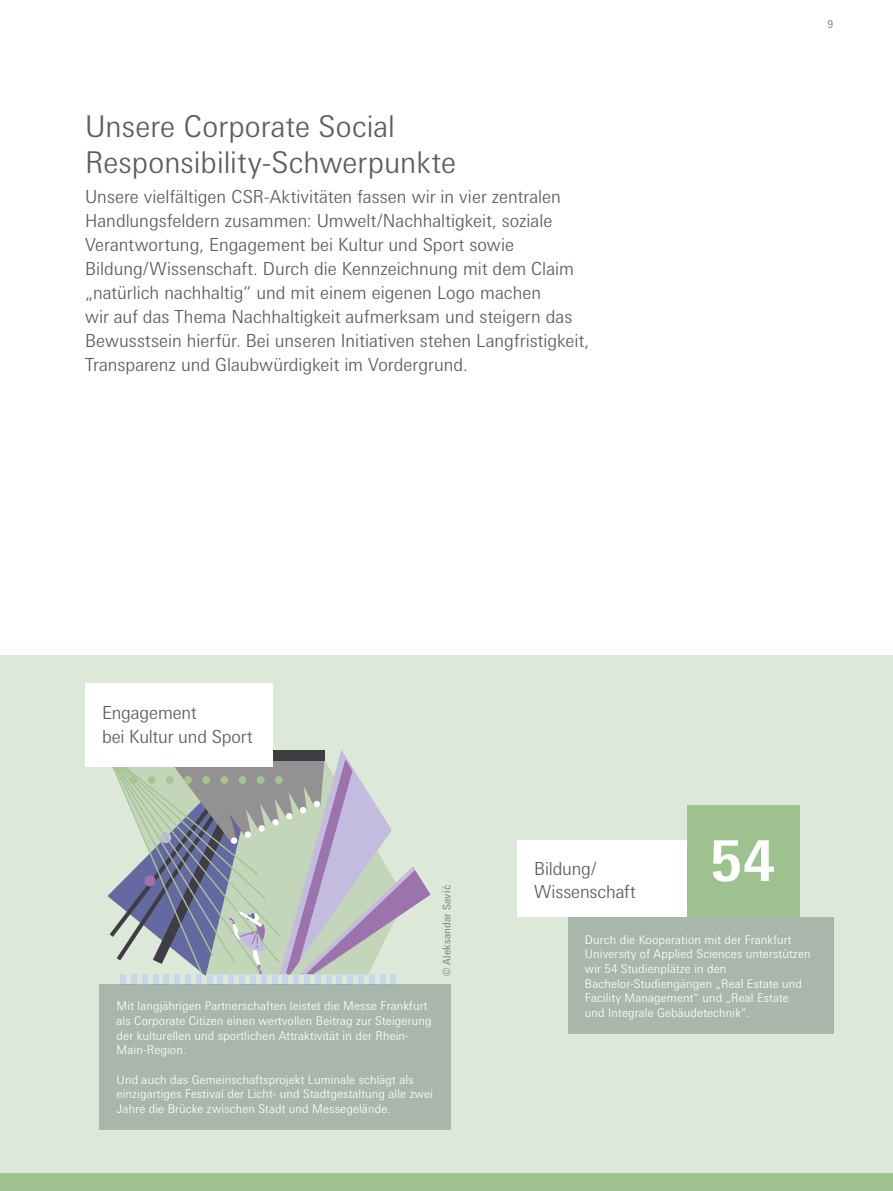
<style>
.page{position:relative;width:893px;height:1191px;background:#fff}
.page>*{position:absolute;margin:0;border:0;box-sizing:border-box;transform-origin:0 0}
.t1{font:300 30px/36px "Messe Univers";color:#5a5f61}
.t2{font:300 18px/24px "Messe Univers";color:#5a5f61}
.t3{font:300 12px/14.7px "Messe Univers";letter-spacing:.01em;color:#fff}
.t4{font:10.8px "Messe Univers";color:#868d91}
.t5{font:10.5px "Messe Univers";letter-spacing:.015em;color:#868d91}
</style>
<div class="page">
<div style="left:0;top:655px;width:893px;height:536px;background:#dde9d8"></div>
<svg style="left:105px;top:750px;width:326px;height:226px"></svg>
<div style="left:121px;top:974px;width:5px;height:10px;background:#c6d6eb"></div>
<div style="left:131px;top:974px;width:6px;height:10px;background:#c6d6eb"></div>
<div style="left:142px;top:974px;width:5px;height:10px;background:#c6d6eb"></div>
<div style="left:153px;top:974px;width:5px;height:10px;background:#c6d6eb"></div>
<div style="left:164px;top:974px;width:5px;height:10px;background:#c6d6eb"></div>
<div style="left:175px;top:974px;width:5px;height:10px;background:#c6d6eb"></div>
<div style="left:185px;top:974px;width:6px;height:10px;background:#c6d6eb"></div>
<div style="left:196px;top:974px;width:5px;height:10px;background:#c6d6eb"></div>
<div style="left:207px;top:974px;width:5px;height:10px;background:#c6d6eb"></div>
<div style="left:218px;top:974px;width:5px;height:10px;background:#c6d6eb"></div>
<div style="left:229px;top:974px;width:5px;height:10px;background:#c6d6eb"></div>
<div style="left:239px;top:974px;width:6px;height:10px;background:#c6d6eb"></div>
<div style="left:250px;top:974px;width:5px;height:10px;background:#c6d6eb"></div>
<div style="left:261px;top:974px;width:5px;height:10px;background:#c6d6eb"></div>
<div style="left:272px;top:974px;width:5px;height:10px;background:#c6d6eb"></div>
<div style="left:283px;top:974px;width:5px;height:10px;background:#c6d6eb"></div>
<div style="left:294px;top:974px;width:5px;height:10px;background:#c6d6eb"></div>
<div style="left:304px;top:974px;width:6px;height:10px;background:#c6d6eb"></div>
<div style="left:315px;top:974px;width:5px;height:10px;background:#c6d6eb"></div>
<div style="left:326px;top:974px;width:5px;height:10px;background:#c6d6eb"></div>
<div style="left:337px;top:974px;width:5px;height:10px;background:#c6d6eb"></div>
<div style="left:348px;top:974px;width:5px;height:10px;background:#c6d6eb"></div>
<div style="left:358px;top:974px;width:6px;height:10px;background:#c6d6eb"></div>
<div style="left:369px;top:974px;width:5px;height:10px;background:#c6d6eb"></div>
<div style="left:380px;top:974px;width:5px;height:10px;background:#c6d6eb"></div>
<div style="left:391px;top:974px;width:5px;height:10px;background:#c6d6eb"></div>
<div style="left:104px;top:750px;width:221px;height:10px;background:#3f3d44"></div>
<div style="left:517px;top:840px;width:170px;height:77px;background:#fff"></div>
<div style="left:568px;top:917px;width:266px;height:116px;background:#a8b6ab"></div>
<div style="left:0;top:1174px;width:893px;height:17px;background:#9dc28f"></div>
<div style="left:687px;top:805px;width:112px;height:112px;background:#9dc28f"></div>
<svg style="left:713px;top:840px;width:61px;height:41px"></svg>
<div style="left:100px;top:984px;width:351px;height:145px;background:#a8b6ab"></div>
<div style="left:85px;top:682px;width:187px;height:84px;background:#fff"></div>
<h1 class="t1" style="left:85px;top:108px;width:373px">Unsere Corporate Social<br>Responsibility-Schwerpunkte</h1>
<p class="t2" style="left:85px;top:185px;width:506px">Unsere vielfältigen CSR-Aktivitäten fassen wir in vier zentralen Handlungsfeldern zusammen: Umwelt/Nachhaltigkeit, soziale Verantwortung, Engagement bei Kultur und Sport sowie Bildung/Wissenschaft. Durch die Kennzeichnung mit dem Claim „natürlich nachhaltig“ und mit einem eigenen Logo machen<br>wir auf das Thema Nachhaltigkeit aufmerksam und steigern das Bewusstsein hierfür. Bei unseren Initiativen stehen Langfristigkeit, Transparenz und Glaubwürdigkeit im Vordergrund.</p>
<p class="t4" style="left:828px;top:17px;width:7px">9</p>
<h2 class="t2" style="left:102px;top:701px;width:152px">Engagement<br>bei Kultur und Sport</h2>
<p class="t3" style="left:117px;top:998px;width:317px">Mit langjährigen Partnerschaften leistet die Messe Frankfurt als Corporate Citizen einen wertvollen Beitrag zur Steigerung der kulturellen und sportlichen Attraktivität in der Rhein-Main-Region.</p>
<p class="t3" style="left:117px;top:1072px;width:318px">Und auch das Gemeinschaftsprojekt Luminale schlägt als einzigartiges Festival der Licht- und Stadtgestaltung alle zwei<br>Jahre die Brücke zwischen Stadt und Messegelände.</p>
<p class="t5" style="left:441px;top:976px;width:92px;rotate:-90deg">© Aleksandar Savi ´c</p>
<h2 class="t2" style="left:534px;top:857px;width:103px;line-height:22.5px">Bildung/<br>Wissenschaft</h2>
<p class="t3" style="left:585px;top:932px;width:227px">Durch die Kooperation mit der Frankfurt University of Applied Sciences unterstützen wir 54 Studienplätze in den Bachelor-Studiengängen „Real Estate und Facility Management“ und „Real Estate und Integrale Gebäudetechnik“.</p>
</div>
